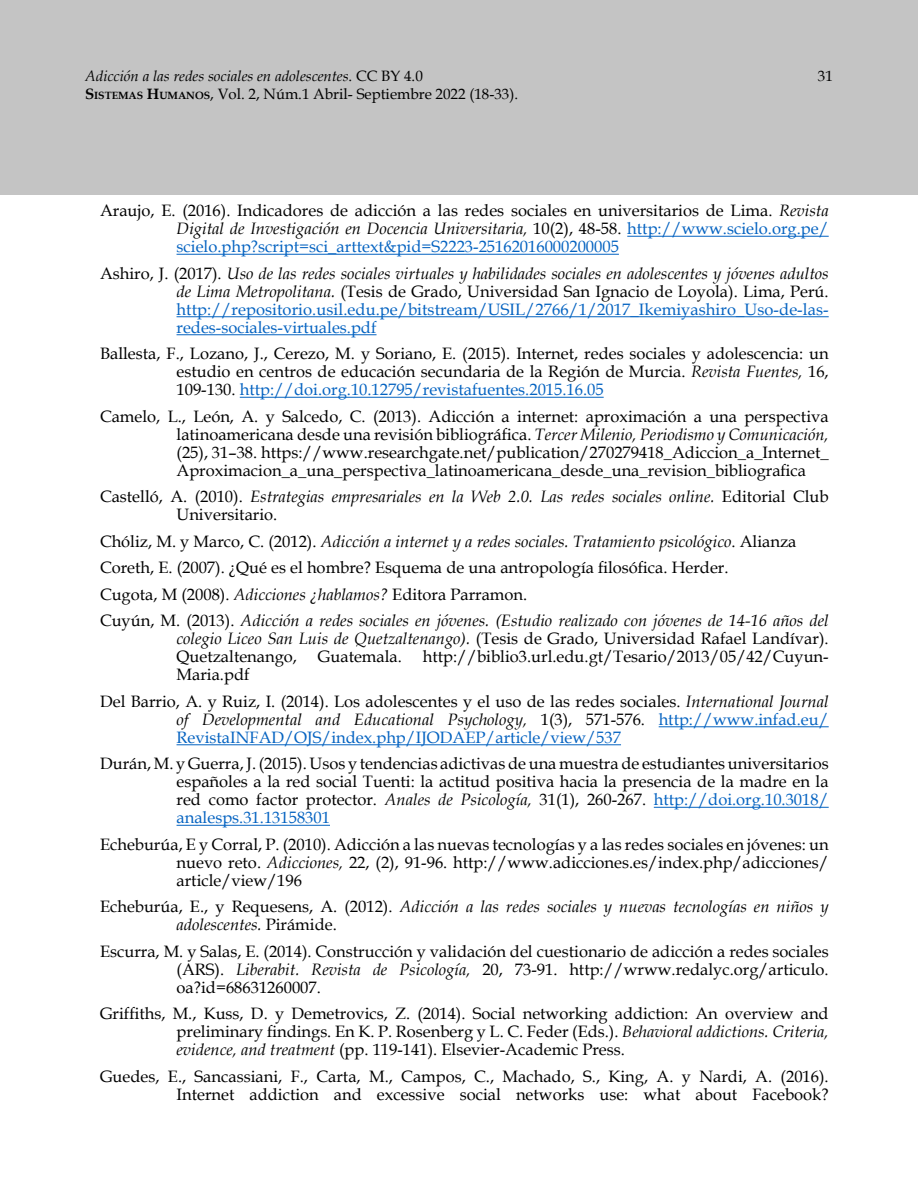
<style>
.page{position:relative;width:918px;height:1188px;background:#fff}
.page>*{position:absolute;margin:0;border:0;box-sizing:border-box;transform-origin:0 0}
.t1{font:16.5px/18px "Book Antiqua";color:#000;text-align:justify}
.t2{font:16.5px/18px "Book Antiqua";color:#0563c1;text-align:justify}
.t3{font:italic 16.5px/18px "Book Antiqua";color:#000}
.t4{font:15px/18px "Book Antiqua";color:#000}
.s1{font-style:italic}
.s2{font-weight:700}
.s3{font-weight:700;font-size:10.5px}
.s4{color:#0563c1}
.s5{color:#000}
.s6{font-style:italic;color:#000}
.s7{font-style:normal}
</style>
<div class="page">
<div style="left:1px;top:0;width:917px;height:195px;background:#c4c4c4"></div>
<hr style="left:627px;top:236px;width:202px;height:1px;background:#0563c1">
<hr style="left:177px;top:254px;width:442px;height:1px;background:#0563c1">
<hr style="left:177px;top:316px;width:652px;height:1px;background:#0563c1">
<hr style="left:177px;top:334px;width:200px;height:1px;background:#0563c1">
<hr style="left:240px;top:397px;width:364px;height:1px;background:#0563c1">
<hr style="left:659px;top:726px;width:170px;height:1px;background:#0563c1">
<hr style="left:177px;top:744px;width:444px;height:1px;background:#0563c1">
<hr style="left:654px;top:807px;width:175px;height:1px;background:#0563c1">
<hr style="left:177px;top:825px;width:153px;height:1px;background:#0563c1">
<p class="t4" style="left:85px;top:67px;width:435px"><span class="s1">Adicción a las redes sociales en adolescentes</span>. CC BY 4.0<br><span class="s2">S</span><span class="s3">ISTEMAS</span> <span class="s2">H</span><span class="s3">UMANOS</span>, Vol. 2, Núm.1 Abril- Septiembre 2022 (18-33).</p>
<p class="t4" style="left:818px;top:67px;width:16px">31</p>
<p class="t1" style="left:177px;top:201px;width:654px;text-indent:-77px">Araujo, E. (2016). Indicadores de adicción a las redes sociales en universitarios de Lima. <span class="s1">Revista Digital de Investigación en Docencia Universitaria,</span> 10(2), 48-58. <span class="s4">http://www.scielo.org.pe/ scielo.php?script=sci_arttext&amp;pid=S2223-25162016000200005</span></p>
<p class="t2" style="left:177px;top:264px;width:654px;text-indent:-77px"><span class="s5">Ashiro, J. (2017).</span> <span class="s6">Uso de las redes sociales virtuales y habilidades sociales en adolescentes y jóvenes adultos de Lima Metropolitana.</span> <span class="s5">(Tesis de Grado, Universidad San Ignacio de Loyola). Lima, Perú. </span>http://repositorio.usil.edu.pe/bitstream/USIL/2766/1/2017_Ikemiyashiro_Uso-de-las&shy;redes-sociales-virtuales.pdf</p>
<p class="t1" style="left:177px;top:344px;width:654px;text-indent:-77px">Ballesta, F., Lozano, J., Cerezo, M. y Soriano, E. (2015). Internet, redes sociales y adolescencia: un estudio en centros de educación secundaria de la Región de Murcia. <span class="s1">Revista Fuentes,</span> 16, 109-130. <span class="s4">http://doi.org.10.12795/revistafuentes.2015.16.05</span></p>
<p class="t1" style="left:177px;top:407px;width:654px;text-indent:-77px">Camelo, L., León, A. y Salcedo, C. (2013). Adicción a internet: aproximación a una perspectiva latinoamericana desde una revisión bibliográfica. <span class="s1">Tercer Milenio, Periodismo y Comunicación, </span>(25), 31–38. https://www.researchgate.net/publication/270279418_Adiccion_a_Internet_ Aproximacion_a_una_perspectiva_latinoamericana_desde_una_revision_bibliografica</p>
<p class="t3" style="left:177px;top:487px;width:654px;text-indent:-77px"><span class="s7">Castelló, A. (2010).</span> Estrategias empresariales en la Web 2.0. Las redes sociales online. <span class="s7">Editorial Club<br>Universitario.</span></p>
<p class="t1" style="left:100px;top:527px;width:730px;line-height:26.5px;text-align:left">Chóliz, M. y Marco, C. (2012). <span class="s1">Adicción a internet y a redes sociales. Tratamiento psicológico</span>. Alianza Coreth, E. (2007). ¿Qué es el hombre? Esquema de una antropología filosófica. Herder.<br>Cugota, M (2008). <span class="s1">Adicciones ¿hablamos?</span> Editora Parramon.<br>Cuyún, M. (2013). <span class="s1">Adicción a redes sociales en jóvenes. (Estudio realizado con jóvenes de 14-16 años del</span></p>
<p class="t1" style="left:177px;top:629px;width:654px"><span class="s1">colegio Liceo San Luis de Quetzaltenango).</span> (Tesis de Grado, Universidad Rafael Landívar).<br>Quetzaltenango,</p>
<p class="t1" style="left:318px;top:647px;width:86px">Guatemala.</p>
<p class="t1" style="left:423px;top:647px;width:407px">http://biblio3.url.edu.gt/Tesario/2013/05/42/Cuyun-</p>
<p class="t1" style="left:100px;top:661px;width:730px;line-height:26.5px;text-indent:77px">Maria.pdf<br>Del Barrio, A. y Ruiz, I. (2014). Los adolescentes y el uso de las redes sociales. <span class="s1">International Journal</span></p>
<p class="t2" style="left:177px;top:710px;width:654px"><span class="s6">of Developmental and Educational Psychology,</span> <span class="s5">1(3), 571-576.</span> http://www.infad.eu/<br>RevistaINFAD/OJS/index.php/IJODAEP/article/view/537</p>
<p class="t1" style="left:177px;top:754px;width:654px;text-indent:-77px">Durán, M. y Guerra, J. (2015). Usos y tendencias adictivas de una muestra de estudiantes universitarios españoles a la red social Tuenti: la actitud positiva hacia la presencia de la madre en la red como factor protector. <span class="s1">Anales de Psicología,</span> 31(1), 260-267. <span class="s4">http://doi.org.10.3018/ analesps.31.13158301</span></p>
<p class="t1" style="left:177px;top:835px;width:654px;text-indent:-77px">Echeburúa, E y Corral, P. (2010). Adicción a las nuevas tecnologías y a las redes sociales en jóvenes: un nuevo reto. <span class="s1">Adicciones,</span> 22, (2), 91-96. http://www.adicciones.es/index.php/adicciones/ article/view/196</p>
<p class="t3" style="left:177px;top:897px;width:654px;text-indent:-77px"><span class="s7">Echeburúa, E., y Requesens, A. (2012).</span> Adicción a las redes sociales y nuevas tecnologías en niños y adolescentes. <span class="s7">Pirámide.</span></p>
<p class="t1" style="left:177px;top:942px;width:654px;text-indent:-77px">Escurra, M. y Salas, E. (2014). Construcción y validación del cuestionario de adicción a redes sociales (ARS). <span class="s1">Liberabit. Revista de Psicología,</span> 20, 73-91. http://wrww.redalyc.org/articulo. oa?id=68631260007.</p>
<p class="t1" style="left:177px;top:1004px;width:654px;text-indent:-77px">Griffiths, M., Kuss, D. y Demetrovics, Z. (2014). Social networking addiction: An overview and preliminary findings. En K. P. Rosenberg y L. C. Feder (Eds.). <span class="s1">Behavioral addictions. Criteria, evidence, and treatment</span> (pp. 119-141). Elsevier-Academic Press.</p>
<p class="t1" style="left:100px;top:1067px;width:730px;text-align:right">Guedes, E., Sancassiani, F., Carta, M., Campos, C., Machado, S., King, A. y Nardi, A. (2016).<br>Internet addiction and excessive social networks use: what about Facebook?</p>
</div>
